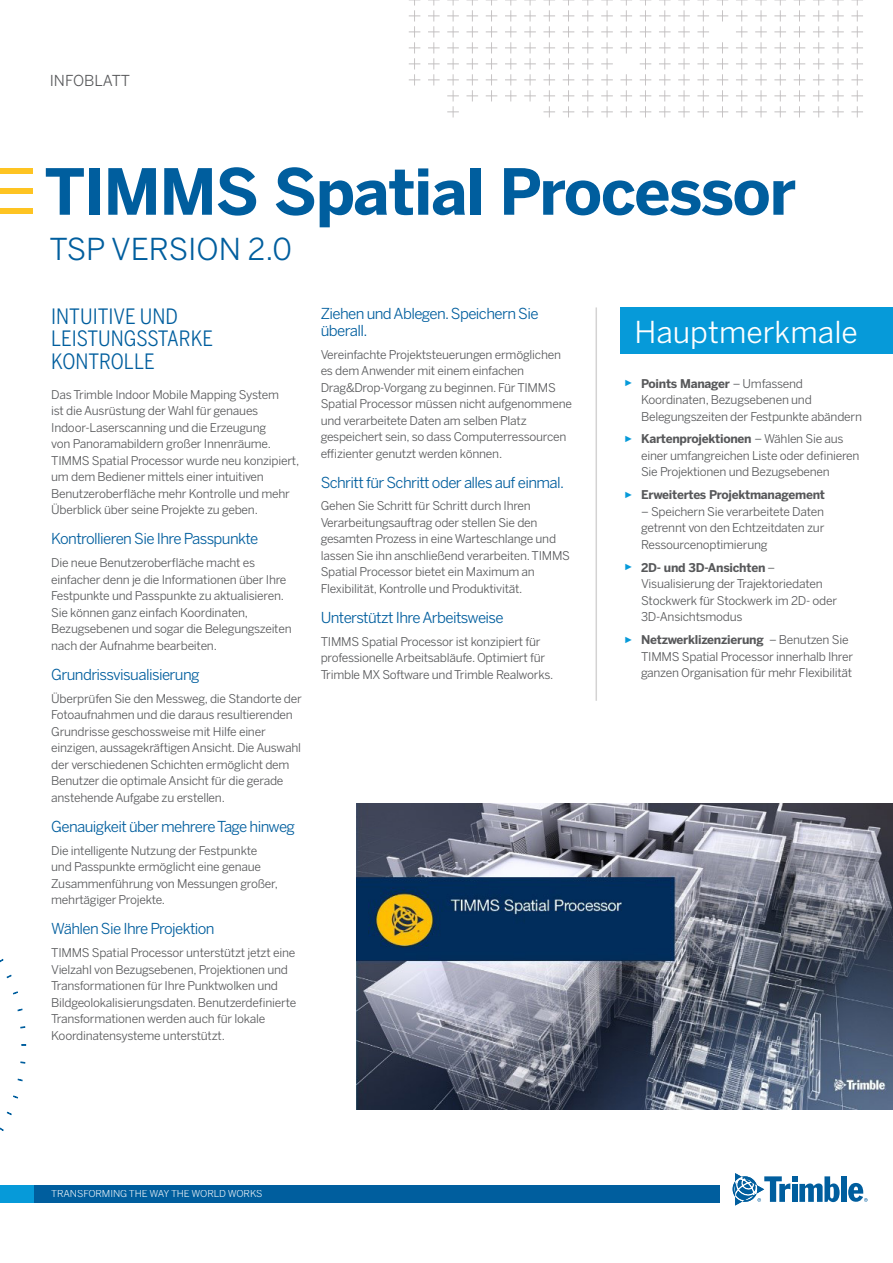
<style>
.page{position:relative;width:893px;height:1263px;background:#fff}
.page>*{position:absolute;margin:0;border:0;box-sizing:border-box;transform-origin:0 0}
.CoverHeading{font:700 63px "Benton Sans";letter-spacing:-.02em;color:#005e9e}
.KeyFeaturesHeading1{font:30px "Benton Sans";color:#fff}
.CoverHeading_Small_C{font:30px "Benton Sans";color:#005e9e}
.BodyText{font:21px/22.5px "Benton Sans Condensed";color:#005e9e}
.BodyHeading2{font:15px/16.5px "Benton Sans";letter-spacing:-.04em;color:#005e9e}
.t1{font:15px "Benton Sans";color:#57585a}
.BodyText-2{font:12px/16.5px "Benton Sans";letter-spacing:-.02em;color:#57585a}
.t2{font:700 12px "Benton Sans";letter-spacing:-.02em;color:#57585a}
.t3{font:9.75px "Benton Sans";letter-spacing:-.01em;color:#fff}
.s1{font-family:"Arial";font-size:9px;color:#069ad9}
.s2{font-weight:700}
.s3{font-family:"Arial";font-weight:400;font-size:9px;color:#069ad9}
</style>
<div class="page">
<svg style="left:409px;top:0;width:454px;height:117px"></svg>
<div style="left:0;top:168px;width:33px;height:6px;background:#fec422"></div>
<div style="left:0;top:188px;width:33px;height:6px;background:#fec422"></div>
<div style="left:0;top:208px;width:33px;height:6px;background:#fec422"></div>
<div style="left:0;top:1185px;width:717px;height:17px;background:#069ad9"></div>
<div style="left:34px;top:1185px;width:685px;height:17px;background:#005e9e"></div>
<div style="left:841px;top:1176px;width:6px;height:26px;background:#005e9e"></div>
<svg style="left:733px;top:1173px;width:107px;height:32px"></svg>
<svg style="left:848px;top:1183px;width:20px;height:19px"></svg>
<div style="left:621px;top:307px;width:272px;height:47px;background:#069ad9"></div>
<hr style="left:595px;top:307px;width:2px;height:394px;background:#d4d3d3">
<svg style="left:20px;top:1061px;width:5px;height:3px"></svg>
<svg style="left:17px;top:1078px;width:6px;height:3px"></svg>
<svg style="left:13px;top:1095px;width:5px;height:4px"></svg>
<svg style="left:7px;top:1111px;width:5px;height:4px"></svg>
<svg style="left:6px;top:974px;width:6px;height:4px"></svg>
<svg style="left:13px;top:991px;width:5px;height:4px"></svg>
<svg style="left:17px;top:1008px;width:6px;height:3px"></svg>
<svg style="left:20px;top:1026px;width:5px;height:3px"></svg>
<img style="left:357px;top:803px;width:536px;height:306px">
<p class="t1" style="left:50px;top:71px;width:82px">INFOBLATT</p>
<p class="CoverHeading" style="left:44px;top:152px;width:753px">TIMMS Spatial Processor</p>
<p class="CoverHeading_Small_C" style="left:50px;top:232px;width:244px">TSP VERSION 2.0</p>
<p class="BodyText" style="left:51px;top:305px;width:163px">INTUITIVE UND<br>LEISTUNGSSTARKE<br>KONTROLLE</p>
<p class="BodyText-2" style="left:51px;top:386px;width:250px">Das Trimble Indoor Mobile Mapping System<br>ist die Ausrüstung der Wahl für genaues Indoor-Laserscanning und die Erzeugung<br>von Panoramabildern großer Innenräume.<br>TIMMS Spatial Processor wurde neu konzipiert, um dem Bediener mittels einer intuitiven Benutzeroberfläche mehr Kontrolle und mehr Überblick über seine Projekte zu geben.</p>
<p class="BodyHeading2" style="left:51px;top:531px;width:209px">Kontrollieren Sie Ihre Passpunkte</p>
<p class="BodyText-2" style="left:51px;top:555px;width:242px">Die neue Benutzeroberfläche macht es einfacher denn je die Informationen über Ihre Festpunkte und Passpunkte zu aktualisieren.<br>Sie können ganz einfach Koordinaten, Bezugsebenen und sogar die Belegungszeiten nach der Aufnahme bearbeiten.</p>
<p class="BodyHeading2" style="left:51px;top:666px;width:150px">Grundrissvisualisierung</p>
<p class="BodyText-2" style="left:51px;top:690px;width:252px">Überprüfen Sie den Messweg, die Standorte der Fotoaufnahmen und die daraus resultierenden Grundrisse geschossweise mit Hilfe einer einzigen, aussagekräftigen Ansicht. Die Auswahl der verschiedenen Schichten ermöglicht dem Benutzer die optimale Ansicht für die gerade anstehende Aufgabe zu erstellen.</p>
<p class="BodyHeading2" style="left:51px;top:818px;width:245px">Genauigkeit über mehrere Tage hinweg</p>
<p class="BodyText-2" style="left:51px;top:842px;width:228px">Die intelligente Nutzung der Festpunkte und Passpunkte ermöglicht eine genaue Zusammenführung von Messungen großer, mehrtägiger Projekte.</p>
<p class="BodyHeading2" style="left:51px;top:920px;width:165px">Wählen Sie Ihre Projektion</p>
<p class="BodyText-2" style="left:51px;top:944px;width:246px">TIMMS Spatial Processor unterstützt jetzt eine Vielzahl von Bezugsebenen, Projektionen und Transformationen für Ihre Punktwolken und Bildgeolokalisierungsdaten. Benutzerdefinierte Transformationen werden auch für lokale Koordinatensysteme unterstützt.</p>
<p class="BodyHeading2" style="left:321px;top:305px;width:219px">Ziehen und Ablegen. Speichern Sie überall.</p>
<p class="BodyText-2" style="left:321px;top:346px;width:253px">Vereinfachte Projektsteuerungen ermöglichen es dem Anwender mit einem einfachen Drag&amp;Drop-Vorgang zu beginnen. Für TIMMS Spatial Processor müssen nicht aufgenommene und verarbeitete Daten am selben Platz gespeichert sein, so dass Computerressourcen effizienter genutzt werden können.</p>
<p class="BodyHeading2" style="left:321px;top:474px;width:245px">Schritt für Schritt oder alles auf einmal.</p>
<p class="BodyText-2" style="left:321px;top:498px;width:251px">Gehen Sie Schritt für Schritt durch Ihren Verarbeitungsauftrag oder stellen Sie den gesamten Prozess in eine Warteschlange und lassen Sie ihn anschließend verarbeiten. TIMMS Spatial Processor bietet ein Maximum an Flexibilität, Kontrolle und Produktivität.</p>
<p class="BodyHeading2" style="left:321px;top:609px;width:184px">Unterstützt Ihre Arbeitsweise</p>
<p class="BodyText-2" style="left:321px;top:633px;width:234px">TIMMS Spatial Processor ist konzipiert für professionelle Arbeitsabläufe. Optimiert für<br>Trimble MX Software und Trimble Realworks.</p>
<p class="KeyFeaturesHeading1" style="left:634px;top:314px;width:225px">Hauptmerkmale</p>
<p class="BodyText-2" style="left:641px;top:375px;width:222px;text-indent:-17px"><span class="s1">►</span> <span class="s2">Points Manager</span> – Umfassend<br>Koordinaten, Bezugsebenen und<br>Belegungszeiten der Festpunkte abändern</p>
<p class="BodyText-2" style="left:641px;top:431px;width:220px;text-indent:-17px"><span class="s1">►</span> <span class="s2">Kartenprojektionen</span> – Wählen Sie aus einer umfangreichen Liste oder definieren<br>Sie Projektionen und Bezugsebenen</p>
<p class="t2" style="left:624px;top:487px;width:202px"><span class="s3">►</span> Erweitertes Projektmanagement</p>
<p class="BodyText-2" style="left:641px;top:503px;width:185px;text-align:justify">– Speichern Sie verarbeitete Daten getrennt von den Echtzeitdaten zur Ressourcenoptimierung</p>
<p class="BodyText-2" style="left:641px;top:559px;width:198px;text-indent:-17px"><span class="s1">►</span> <span class="s2">2D- und 3D-Ansichten</span> –<br>Visualisierung der Trajektoriedaten<br>Stockwerk für Stockwerk im 2D- oder<br>3D-Ansichtsmodus</p>
<p class="BodyText-2" style="left:641px;top:631px;width:214px;text-indent:-17px"><span class="s1">►</span> <span class="s2">Netzwerklizenzierung</span> – Benutzen Sie<br>TIMMS Spatial Processor innerhalb Ihrer ganzen Organisation für mehr Flexibilität</p>
<p class="t3" style="left:51px;top:1188px;width:213px">TRANSFORMING THE WAY THE WORLD WORKS</p>
</div>
